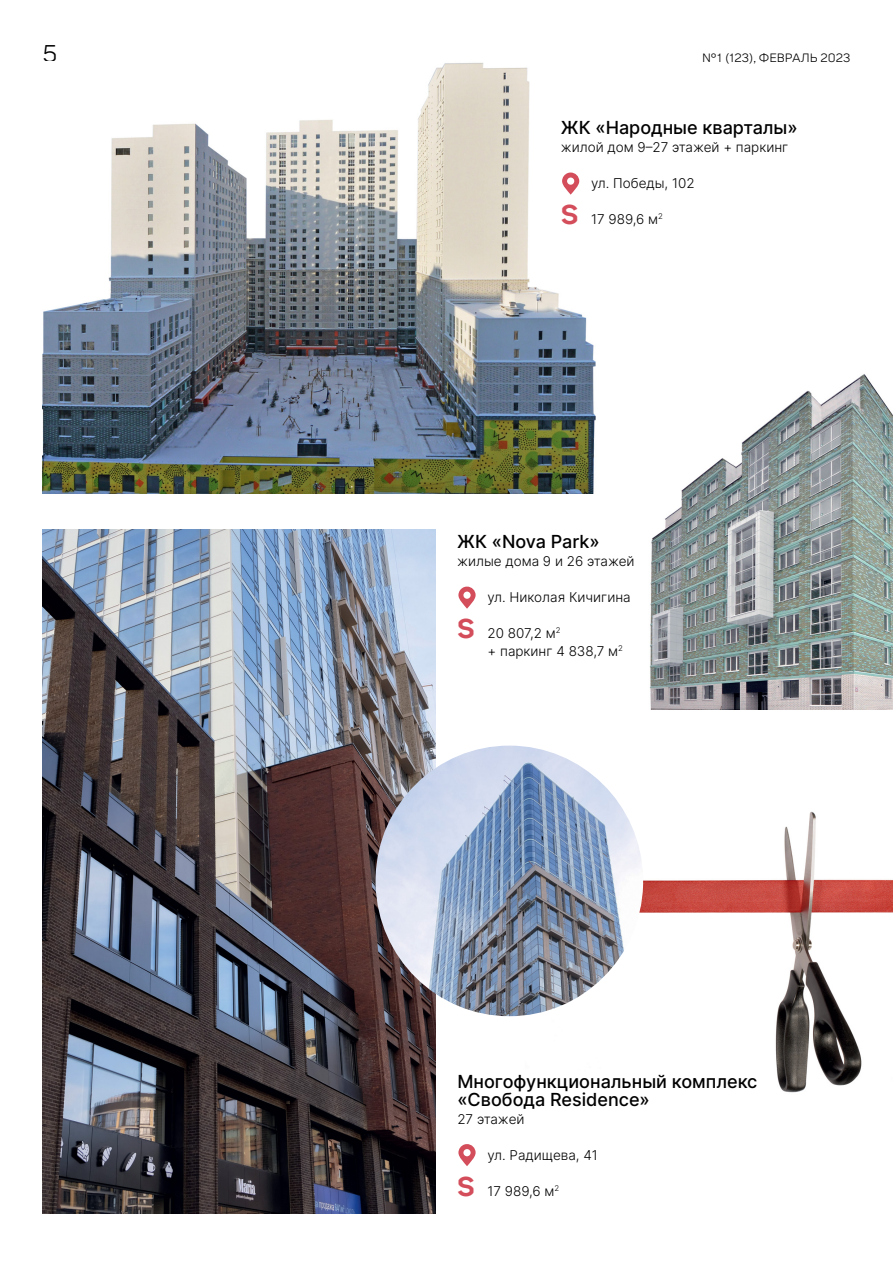
<style>
.page{position:relative;width:893px;height:1263px;background:#fff}
.page>*{position:absolute;margin:0;border:0;box-sizing:border-box;transform-origin:0 0}
.t1{font:700 27px "Mikro";color:#d34d5b}
.t2{font:300 24px "Mikro";color:#000}
.t3{font:500 18px/18px "Inter";color:#000}
.t4{font:300 13.5px/18px "Inter";color:#000}
.t5{font:300 12px "Mikro";letter-spacing:-.01em;color:#000}
</style>
<div class="page">
<img style="left:649px;top:374px;width:244px;height:336px">
<img style="left:43px;top:63px;width:553px;height:431px">
<img style="left:522px;top:811px;width:371px;height:282px">
<img style="left:43px;top:530px;width:393px;height:684px">
<img style="left:376px;top:746px;width:267px;height:270px;border-radius:133px">
<svg style="left:458px;top:587px;width:18px;height:22px"></svg>
<svg style="left:562px;top:173px;width:17px;height:22px"></svg>
<svg style="left:458px;top:1144px;width:18px;height:22px"></svg>
<h2 class="t2" style="left:43px;top:39px;width:16px">5</h2>
<p class="t5" style="left:702px;top:50px;width:150px">№1 (123), ФЕВРАЛЬ 2023</p>
<h3 class="t3" style="left:561px;top:118px;width:239px">ЖК «Народные кварталы»</h3>
<p class="t4" style="left:561px;top:137px;width:229px">жилой дом 9–27 этажей + паркинг</p>
<h1 class="t1" style="left:561px;top:198px;width:19px">S</h1>
<p class="t4" style="left:591px;top:173px;width:105px">ул. Победы, 102</p>
<p class="t4" style="left:591px;top:209px;width:73px">17 989,6 м<sup>2</sup></p>
<h3 class="t3" style="left:457px;top:532px;width:144px">ЖК «Nova Park»</h3>
<p class="t4" style="left:457px;top:551px;width:179px">жилые дома 9 и 26 этажей</p>
<h1 class="t1" style="left:457px;top:612px;width:19px">S</h1>
<p class="t4" style="left:488px;top:587px;width:145px">ул. Николая Кичигина</p>
<p class="t4" style="left:488px;top:623px;width:137px">20 807,2 м<sup>2<br></sup>+ паркинг 4 838,7 м<sup>2</sup></p>
<h3 class="t3" style="left:457px;top:1072px;width:302px">Многофункциональный комплекс «Свобода Residence»</h3>
<p class="t4" style="left:457px;top:1109px;width:69px">27 этажей</p>
<h1 class="t1" style="left:457px;top:1170px;width:19px">S</h1>
<p class="t4" style="left:488px;top:1145px;width:112px">ул. Радищева, 41</p>
<p class="t4" style="left:488px;top:1181px;width:73px">17 989,6 м<sup>2</sup></p>
</div>
